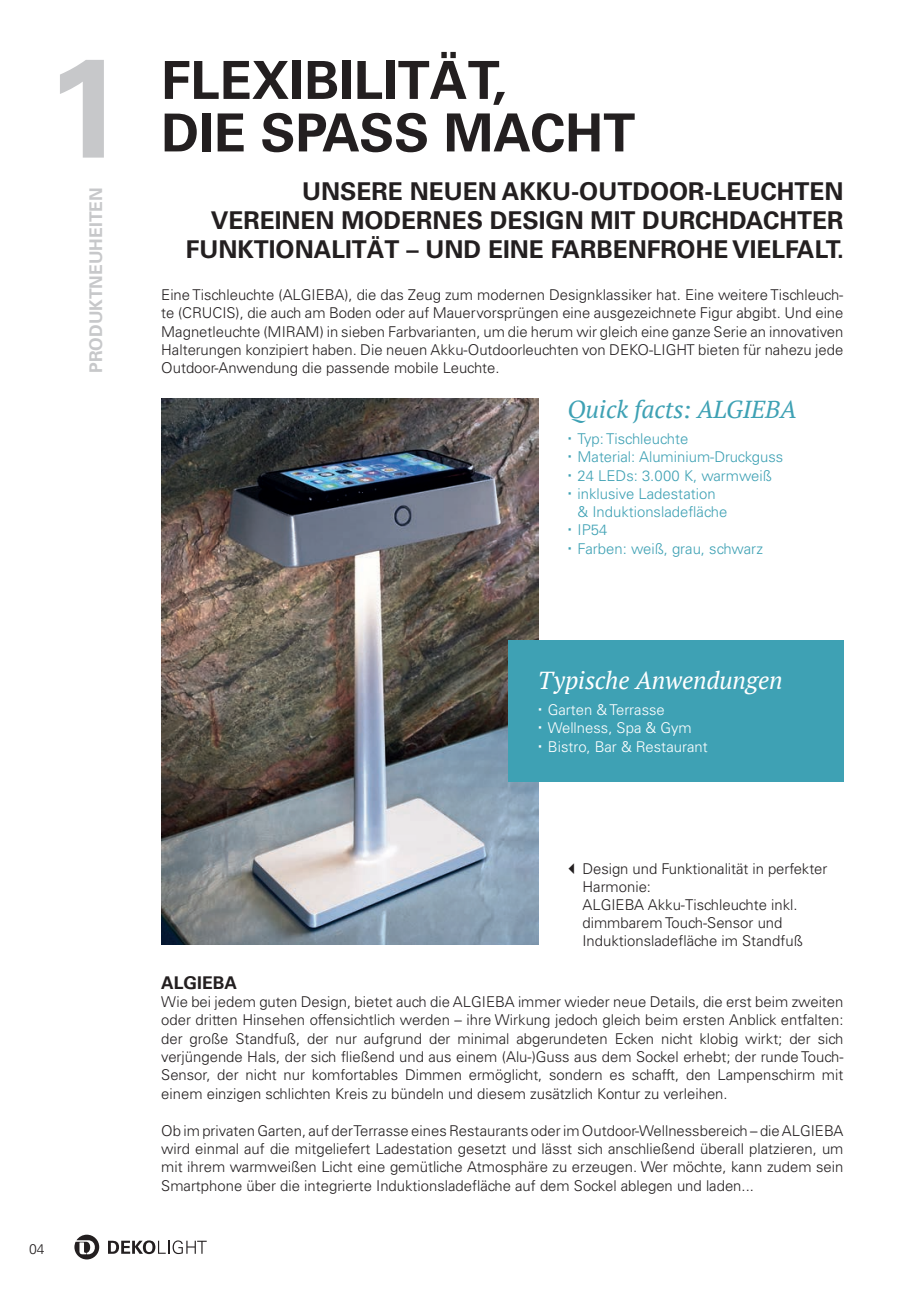
<style>
.page{position:relative;width:903px;height:1290px;background:#fff}
.page>*{position:absolute;margin:0;border:0;box-sizing:border-box;transform-origin:0 0}
.H1_80__30_K{font:700 140px "Univers";color:#c7c8ca}
.H2_30__30_K{font:700 52.5px/52.5px "Univers";color:#231f20}
.H3_14_16_8{font:700 24.5px/29.4px "Univers";color:#231f20;text-align:right}
.H_BOX_14__16_8_K85{font:italic 24.5px "PT Serif";letter-spacing:-.005em;color:#fff}
.H_BOX_14__16_8_K85-2{font:italic 24.5px "PT Serif";color:#3ea1b4}
.t1{font:700 17.5px "Univers";color:#c7c8ca}
.Produktname{font:700 17.5px "Univers";color:#231f20}
.Text_8_5_10_5{font:300 14.88px/18.4px "Univers";color:#231f20;text-align:justify}
.t2{font:300 14.88px/17.8px "Univers";color:#3ea1b4}
.t3{font:300 14.88px "Univers";color:#fff}
.t4{font:300 14px "Univers";color:#231f20}
</style>
<div class="page">
<img style="left:161px;top:399px;width:377px;height:546px">
<div style="left:508px;top:640px;width:335px;height:141px;background:#3ea1b4"></div>
<svg style="left:74px;top:1234px;width:25px;height:25px"></svg>
<svg style="left:108px;top:1240px;width:99px;height:14px"></svg>
<p class="H1_80__30_K" style="left:47px;top:26px;width:79px">1</p>
<p class="t1" style="left:86px;top:373px;width:187px;rotate:-90deg">PRODUKTNEUHEITEN</p>
<p class="t4" style="left:29px;top:1240px;width:17px">04</p>
<p class="H2_30__30_K" style="left:161px;top:55px;width:475px">FLEXIBILITÄT,<br>DIE SPASS MACHT</p>
<p class="H3_14_16_8" style="left:186px;top:176px;width:660px">UNSERE NEUEN AKKU-OUTDOOR-LEUCHTEN<br>VEREINEN MODERNES DESIGN MIT DURCHDACHTER<br>FUNKTIONALITÄT – UND EINE FARBENFROHE VIELFALT.</p>
<p class="Text_8_5_10_5" style="left:161px;top:285px;width:684px">Eine Tischleuchte (ALGIEBA), die das Zeug zum modernen Designklassiker hat. Eine weitere Tischleuch&shy;te (CRUCIS), die auch am Boden oder auf Mauervorsprüngen eine ausgezeichnete Figur abgibt. Und eine Magnetleuchte (MIRAM) in sieben Farbvarianten, um die herum wir gleich eine ganze Serie an innovativen Halterungen konzipiert haben. Die neuen Akku-Outdoorleuchten von DEKO-LIGHT bieten für nahezu jede Outdoor-Anwendung die passende mobile Leuchte.</p>
<p class="H_BOX_14__16_8_K85-2" style="left:568px;top:393px;width:230px">Quick facts: ALGIEBA</p>
<p class="t2" style="left:577px;top:430px;width:112px">Typ: Tischleuchte</p>
<p class="t2" style="left:577px;top:448px;width:207px">Material: Aluminium-Druckguss</p>
<p class="t2" style="left:577px;top:467px;width:196px">24 LEDs: 3.000 K, warmweiß</p>
<p class="t2" style="left:577px;top:485px;width:151px">inklusive Ladestation &amp; Induktionsladefläche</p>
<p class="t2" style="left:577px;top:521px;width:31px">IP54</p>
<p class="t2" style="left:577px;top:539px;width:187px">Farben: weiß, grau, schwarz</p>
<p class="H_BOX_14__16_8_K85" style="left:538px;top:664px;width:246px">Typische Anwendungen</p>
<p class="t3" style="left:548px;top:701px;width:119px">Garten &amp; Terrasse</p>
<p class="t3" style="left:548px;top:719px;width:146px">Wellness, Spa &amp; Gym</p>
<p class="t3" style="left:548px;top:737px;width:162px">Bistro, Bar &amp; Restaurant</p>
<p class="Text_8_5_10_5" style="left:582px;top:860px;width:246px;line-height:17.8px;text-align:left">Design und Funktionalität in perfekter<br>Harmonie:<br>ALGIEBA Akku-Tischleuchte inkl. dimmbarem Touch-Sensor und<br>Induktionsladefläche im Standfuß</p>
<p class="Produktname" style="left:161px;top:972px;width:77px">ALGIEBA</p>
<p class="Text_8_5_10_5" style="left:161px;top:992px;width:684px">Wie bei jedem guten Design, bietet auch die ALGIEBA immer wieder neue Details, die erst beim zweiten oder dritten Hinsehen offensichtlich werden – ihre Wirkung jedoch gleich beim ersten Anblick entfalten: der große Standfuß, der nur aufgrund der minimal abgerundeten Ecken nicht klobig wirkt; der sich verjüngende Hals, der sich fließend und aus einem (Alu-)Guss aus dem Sockel erhebt; der runde Touch-Sensor, der nicht nur komfortables Dimmen ermöglicht, sondern es schafft, den Lampenschirm mit einem einzigen schlichten Kreis zu bündeln und diesem zusätzlich Kontur zu verleihen.</p>
<p class="Text_8_5_10_5" style="left:161px;top:1121px;width:684px">Ob im privaten Garten, auf der Terrasse eines Restaurants oder im Outdoor-Wellnessbereich – die ALGIEBA wird einmal auf die mitgeliefert Ladestation gesetzt und lässt sich anschließend überall platzieren, um mit ihrem warmweißen Licht eine gemütliche Atmosphäre zu erzeugen. Wer möchte, kann zudem sein Smartphone über die integrierte Induktionsladefläche auf dem Sockel ablegen und laden...</p>
</div>
